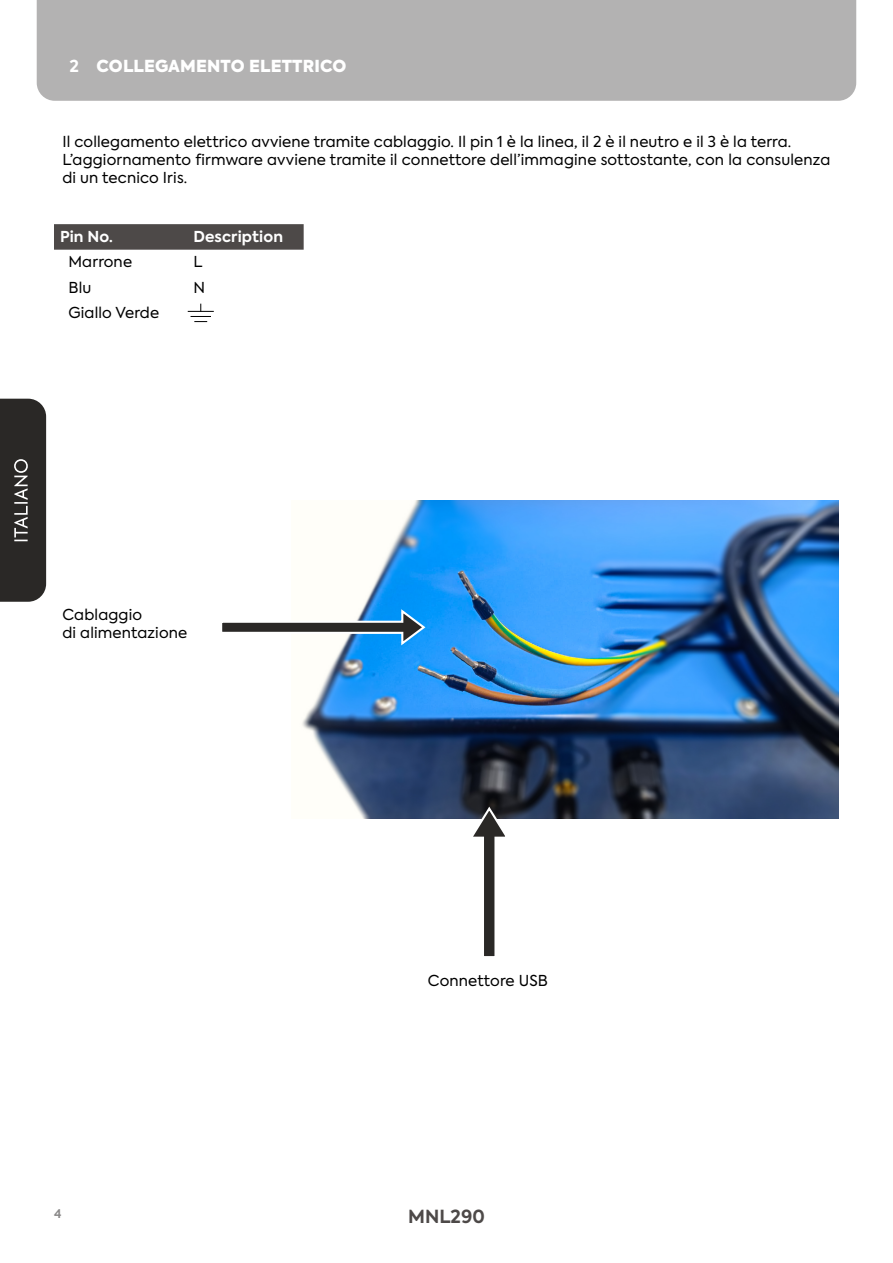
<style>
.page{position:relative;width:893px;height:1263px;background:#fff}
.page>*{position:absolute;margin:0;border:0;box-sizing:border-box;transform-origin:0 0}
.t1{font:700 18px "Axiforma";color:#4d4948}
.t2{font:900 16.5px "Axiforma";letter-spacing:.01em;color:#fff}
.t3{font:15px/18px "Axiforma";letter-spacing:.01em;color:#000}
.t4{font:700 15px "Axiforma";letter-spacing:.01em;color:#fff}
.t5{font:700 12px "Axiforma";color:#8a8989}
.s1{font-weight:700}
</style>
<div class="page">
<svg style="left:0;top:399px;width:46px;height:203px;background:#343230"></svg>
<div style="left:37px;top:0;width:819px;height:101px;background:#b3b2b2"></div>
<img style="left:302px;top:500px;width:537px;height:319px">
<svg style="left:222px;top:607px;width:205px;height:39px"></svg>
<svg style="left:54px;top:224px;width:250px;height:26px;background:#504c4b"></svg>
<svg style="left:188px;top:304px;width:26px;height:18px"></svg>
<svg style="left:467px;top:805px;width:43px;height:152px"></svg>
<p class="t2" style="left:70px;top:54px;width:278px"><span class="s1">2</span> COLLEGAMENTO ELETTRICO</p>
<p class="t3" style="left:63px;top:133px;width:769px">Il collegamento elettrico avviene tramite cablaggio. Il pin 1 è la linea, il 2 è il neutro e il 3 è la terra.<br>L’aggiornamento firmware avviene tramite il connettore dell’immagine sottostante, con la consulenza di un tecnico Iris.</p>
<p class="t4" style="left:60px;top:226px;width:55px">Pin No.</p>
<p class="t4" style="left:193px;top:226px;width:91px">Description</p>
<p class="t3" style="left:69px;top:253px;width:65px">Marrone</p>
<p class="t3" style="left:193px;top:253px;width:11px">L</p>
<p class="t3" style="left:69px;top:279px;width:24px">Blu</p>
<p class="t3" style="left:193px;top:279px;width:13px">N</p>
<p class="t3" style="left:69px;top:304px;width:92px">Giallo Verde</p>
<p class="t3" style="left:63px;top:606px;width:126px">Cablaggio<br>di alimentazione</p>
<p class="t3" style="left:428px;top:972px;width:122px">Connettore USB</p>
<p class="t5" style="left:54px;top:1206px;width:9px">4</p>
<p class="t1" style="left:408px;top:1204px;width:78px">MNL290</p>
</div>
